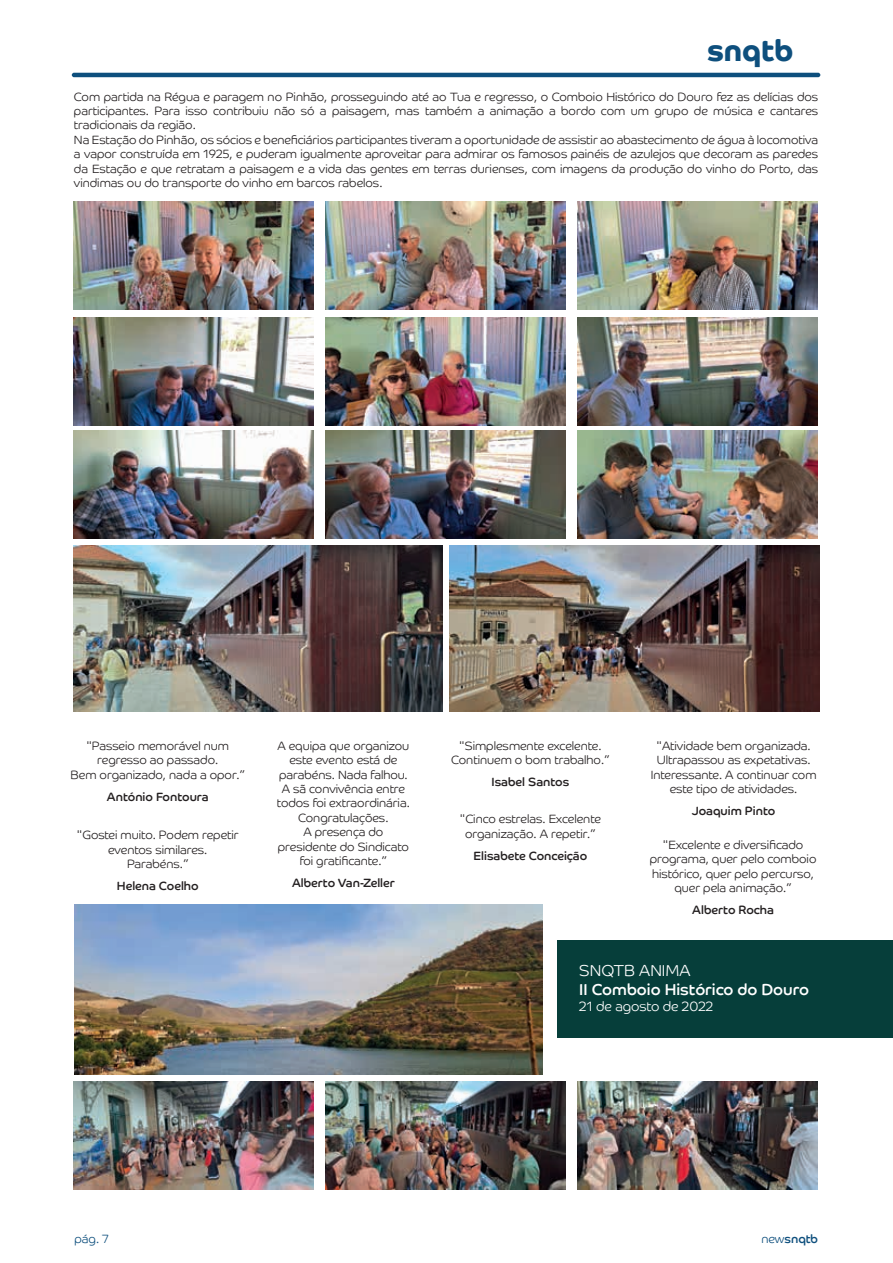
<style>
.page{position:relative;width:893px;height:1263px;background:#fff}
.page>*{position:absolute;margin:0;border:0;box-sizing:border-box;transform-origin:0 0}
.t1{font:700 30px "Co Headline";color:#0e4f7d}
.t2{font:15.9px "Co Headline";color:#fff}
.t3{font:300 15.9px "Co Headline";color:#fff}
.t4{font:300 13.5px "Co Headline";color:#fff}
.t5{font:300 12px/14.4px "Co Headline";color:#231f20;text-align:center}
.t6{font:12px "Co Headline";color:#231f20}
.t7{font:12px "Co Headline";color:#0e4f7d}
.t8{font:300 12px "Co Headline";color:#0e4f7d}
.s1{font-weight:300}
</style>
<div class="page">
<hr style="left:72px;top:73px;width:748px;height:4px;background:#0e4f7d;border-radius:2px">
<div style="left:557px;top:940px;width:336px;height:98px;background:#063e3a"></div>
<img style="left:74px;top:201px;width:240px;height:108px">
<img style="left:326px;top:317px;width:240px;height:108px">
<img style="left:326px;top:201px;width:240px;height:108px">
<img style="left:74px;top:430px;width:240px;height:108px">
<img style="left:578px;top:317px;width:240px;height:108px">
<img style="left:74px;top:317px;width:240px;height:108px">
<img style="left:578px;top:201px;width:240px;height:108px">
<img style="left:326px;top:430px;width:240px;height:108px">
<img style="left:578px;top:430px;width:240px;height:108px">
<img style="left:578px;top:1081px;width:240px;height:108px">
<img style="left:326px;top:1081px;width:240px;height:108px">
<img style="left:74px;top:1081px;width:240px;height:108px">
<img style="left:74px;top:904px;width:468px;height:170px">
<img style="left:73px;top:545px;width:369px;height:167px">
<img style="left:450px;top:545px;width:369px;height:167px">
<h1 class="t1" style="left:707px;top:33px;width:88px">snqtb</h1>
<p class="t5" style="left:74px;top:89px;width:746px;text-align:left">Com partida na Régua e paragem no Pinhão, prosseguindo até ao Tua e regresso, o Comboio Histórico do Douro fez as delícias dos participantes. Para isso contribuiu não só a paisagem, mas também a animação a bordo com um grupo de música e cantares tradicionais da região.<br>Na Estação do Pinhão, os sócios e beneficiários participantes tiveram a oportunidade de assistir ao abastecimento de água à locomotiva a vapor construída em 1925, e puderam igualmente aproveitar para admirar os famosos painéis de azulejos que decoram as paredes da Estação e que retratam a paisagem e a vida das gentes em terras durienses, com imagens da produção do vinho do Porto, das vindimas ou do transporte do vinho em barcos rabelos.</p>
<p class="t5" style="left:71px;top:738px;width:176px">"Passeio memorável num regresso ao passado.<br>Bem organizado, nada a opor.”</p>
<p class="t6" style="left:107px;top:789px;width:103px">António Fontoura</p>
<p class="t5" style="left:77px;top:828px;width:163px">"Gostei muito. Podem repetir eventos similares.<br>Parabéns.”</p>
<p class="t6" style="left:117px;top:879px;width:83px">Helena Coelho</p>
<p class="t5" style="left:277px;top:738px;width:134px">A equipa que organizou este evento está de parabéns. Nada falhou.<br>A sã convivência entre todos foi extraordinária.<br>Congratulações.<br>A presença do presidente do Sindicato foi gratificante.”</p>
<p class="t6" style="left:292px;top:876px;width:104px">Alberto Van-Zeller</p>
<p class="t5" style="left:451px;top:738px;width:160px">"Simplesmente excelente.<br>Continuem o bom trabalho.”</p>
<p class="t6" style="left:491px;top:775px;width:79px">Isabel Santos</p>
<p class="t5" style="left:460px;top:812px;width:143px">"Cinco estrelas. Excelente organização. A repetir.”</p>
<p class="t6" style="left:474px;top:848px;width:115px">Elisabete Conceição</p>
<p class="t5" style="left:650px;top:837px;width:168px">"Excelente e diversificado programa, quer pelo comboio histórico, quer pelo percurso, quer pela animação.”</p>
<p class="t6" style="left:692px;top:903px;width:83px">Alberto Rocha</p>
<p class="t5" style="left:651px;top:738px;width:167px">"Atividade bem organizada.<br>Ultrapassou as expetativas.<br>Interessante. A continuar com este tipo de atividades.</p>
<p class="t6" style="left:692px;top:804px;width:85px">Joaquim Pinto</p>
<h2 class="t3" style="left:579px;top:961px;width:113px">SNQTB ANIMA</h2>
<h2 class="t2" style="left:579px;top:980px;width:231px">II Comboio Histórico do Douro</h2>
<p class="t4" style="left:579px;top:999px;width:135px">21 de agosto de 2022</p>
<p class="t8" style="left:75px;top:1232px;width:36px">pág. 7</p>
<p class="t7" style="left:761px;top:1232px;width:58px"><span class="s1">new</span>snqtb</p>
</div>
